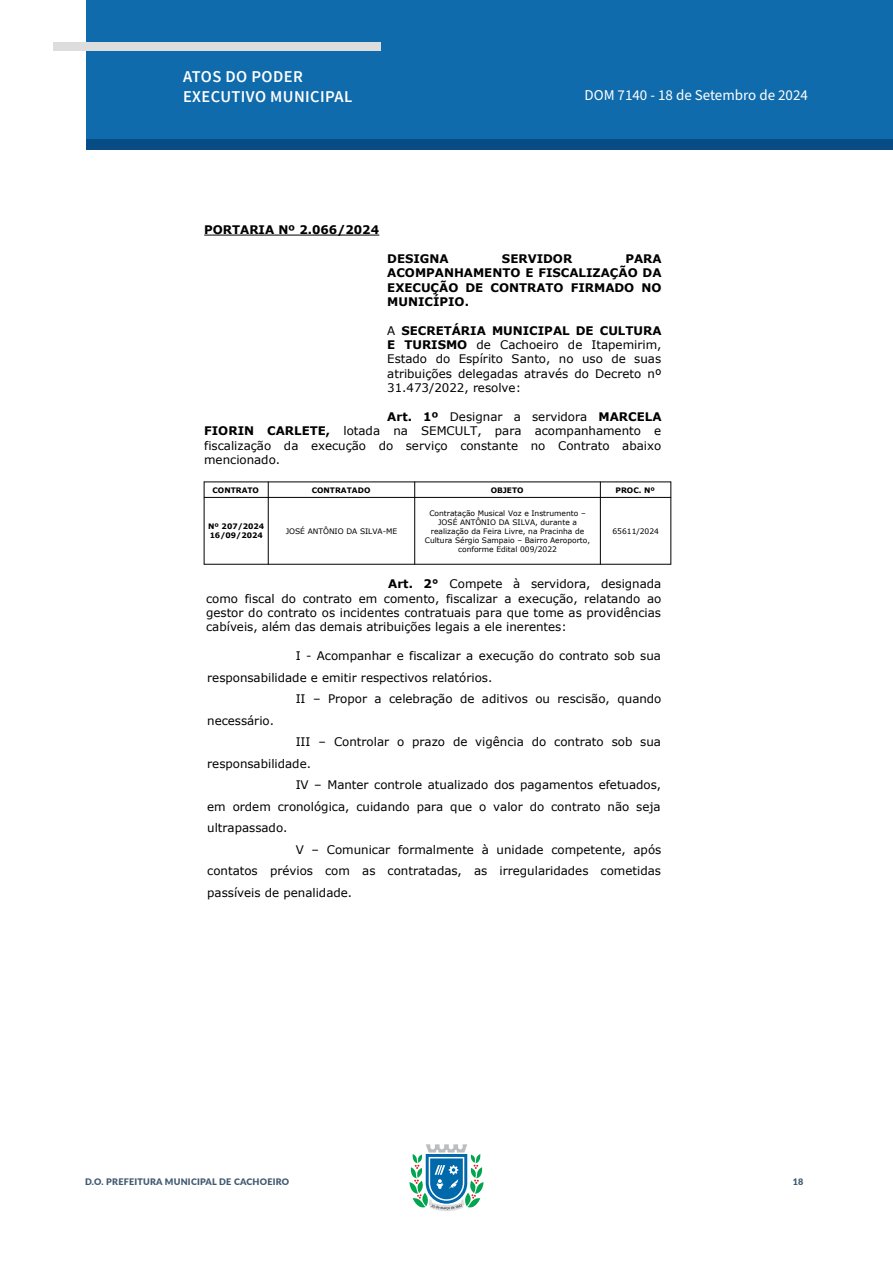
<style>
.page{position:relative;width:893px;height:1263px;background:#fff}
.page>*{position:absolute;margin:0;border:0;box-sizing:border-box;transform-origin:0 0}
.t1{font:600 16.5px/19.8px "Source Sans Pro";letter-spacing:.025em;color:#fff}
.t2{font:15px "Source Sans Pro";color:#fff}
.t3{font:11.85px/14.4px "Verdana";color:#000;text-align:justify}
.t4{font:700 11.85px/14.4px "Verdana";color:#000;text-align:justify}
.t5{font:900 9px "Lato";letter-spacing:.025em;color:#405970}
.t6{font:7.5px/9.1px "Verdana";color:#000;text-align:center}
.t7{font:700 7.5px/9.1px "Verdana";color:#000}
.s1{font-weight:700}
</style>
<div class="page">
<svg style="left:409px;top:1144px;width:75px;height:67px"></svg>
<div style="left:86px;top:0;width:807px;height:140px;background:#0f6bab"></div>
<div style="left:87px;top:140px;width:806px;height:10px;background:#084c86"></div>
<div style="left:53px;top:42px;width:328px;height:9px;background:#ddd"></div>
<hr style="left:204px;top:235px;width:175px;height:1px;background:#000">
<hr style="left:204px;top:482px;width:467px;height:1px;background:#000">
<hr style="left:204px;top:497px;width:467px;height:1px;background:#000">
<hr style="left:204px;top:564px;width:467px;height:1px;background:#000">
<hr style="left:204px;top:482px;width:1px;height:82px;background:#000">
<hr style="left:268px;top:482px;width:1px;height:82px;background:#000">
<hr style="left:414px;top:482px;width:1px;height:82px;background:#000">
<hr style="left:600px;top:482px;width:1px;height:82px;background:#000">
<hr style="left:671px;top:482px;width:1px;height:82px;background:#000">
<h1 class="t1" style="left:183px;top:67px;width:171px">ATOS DO PODER<br>EXECUTIVO MUNICIPAL</h1>
<p class="t4" style="left:204px;top:222px;width:176px">PORTARIA Nº 2.066/2024</p>
<p class="t2" style="left:584px;top:85px;width:225px">DOM 7140 - 18 de Setembro de 2024</p>
<p class="t4" style="left:387px;top:251px;width:63px">DESIGNA</p>
<p class="t4" style="left:502px;top:251px;width:72px">SERVIDOR</p>
<p class="t4" style="left:387px;top:251px;width:276px;text-indent:238px">PARA ACOMPANHAMENTO E FISCALIZAÇÃO DA EXECUÇÃO DE CONTRATO FIRMADO NO MUNICÍPIO.</p>
<p class="t3" style="left:387px;top:323px;width:276px">A <span class="s1">SECRETÁRIA MUNICIPAL DE CULTURA E TURISMO</span> de Cachoeiro de Itapemirim, Estado do Espírito Santo, no uso de suas atribuições delegadas através do Decreto nº 31.473/2022, resolve:</p>
<p class="t3" style="left:204px;top:409px;width:459px;text-indent:183px"><span class="s1">Art. 1º</span> Designar a servidora <span class="s1">MARCELA FIORIN CARLETE,</span> lotada na SEMCULT, para acompanhamento e fiscalização da execução do serviço constante no Contrato abaixo mencionado.</p>
<p class="t7" style="left:212px;top:485px;width:48px">CONTRATO</p>
<p class="t7" style="left:312px;top:485px;width:60px">CONTRATADO</p>
<p class="t7" style="left:491px;top:485px;width:34px">OBJETO</p>
<p class="t7" style="left:615px;top:485px;width:41px">PROC. Nº</p>
<p class="t7" style="left:208px;top:522px;width:58px">Nº 207/2024<br>16/09/2024</p>
<p class="t6" style="left:286px;top:526px;width:113px">JOSÉ ANTÔNIO DA SILVA-ME</p>
<p class="t6" style="left:425px;top:508px;width:167px">Contratação Musical Voz e Instrumento – JOSÉ ANTÔNIO DA SILVA, durante a realização da Feira Livre, na Pracinha de Cultura Sérgio Sampaio – Bairro Aeroporto, conforme Edital 009/2022</p>
<p class="t6" style="left:612px;top:526px;width:48px">65611/2024</p>
<p class="t3" style="left:206px;top:576px;width:457px;text-indent:182px"><span class="s1">Art. 2°</span> Compete à servidora, designada como fiscal do contrato em comento, fiscalizar a execução, relatando ao gestor do contrato os incidentes contratuais para que tome as providências cabíveis, além das demais atribuições legais a ele inerentes:</p>
<p class="t3" style="left:296px;top:648px;width:367px">I - Acompanhar e fiscalizar a execução do contrato sob sua</p>
<p class="t3" style="left:207px;top:670px;width:287px">responsabilidade e emitir respectivos relatórios.</p>
<p class="t3" style="left:296px;top:691px;width:367px">II – Propor a celebração de aditivos ou rescisão, quando</p>
<p class="t3" style="left:207px;top:713px;width:68px">necessário.</p>
<p class="t3" style="left:296px;top:734px;width:367px">III – Controlar o prazo de vigência do contrato sob sua</p>
<p class="t3" style="left:207px;top:756px;width:105px">responsabilidade.</p>
<p class="t3" style="left:296px;top:777px;width:367px">IV – Manter controle atualizado dos pagamentos efetuados,</p>
<p class="t3" style="left:207px;top:799px;width:455px">em ordem cronológica, cuidando para que o valor do contrato não seja</p>
<p class="t3" style="left:207px;top:820px;width:82px">ultrapassado.</p>
<p class="t3" style="left:296px;top:842px;width:367px">V – Comunicar formalmente à unidade competente, após</p>
<p class="t3" style="left:207px;top:863px;width:455px">contatos prévios com as contratadas, as irregularidades cometidas</p>
<p class="t3" style="left:207px;top:885px;width:146px">passíveis de penalidade.</p>
<p class="t5" style="left:85px;top:1175px;width:206px">D.O. PREFEITURA MUNICIPAL DE CACHOEIRO</p>
<p class="t5" style="left:793px;top:1175px;width:12px">18</p>
</div>
